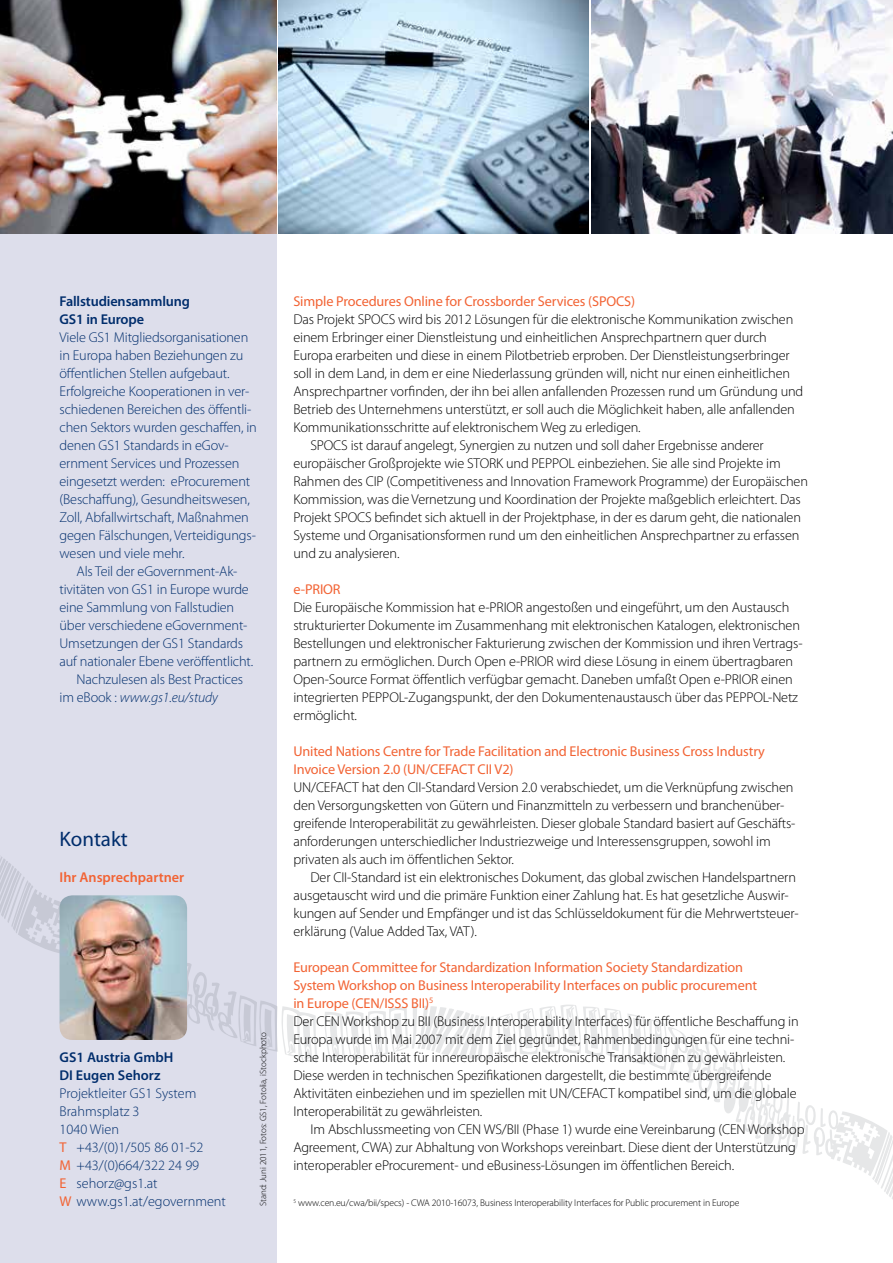
<style>
.page{position:relative;width:893px;height:1263px;background:#fff}
.page>*{position:absolute;margin:0;border:0;box-sizing:border-box;transform-origin:0 0}
.t1{font:21px "Myriad Pro";color:#002d6c}
.t2{font:300 14.25px/18px "Myriad Pro";letter-spacing:-.01em;color:#000}
.t3{font:300 14.25px/18px "Myriad Pro";letter-spacing:-.01em;color:#002d6c}
.t4{font:14.25px/18px "Myriad Pro";letter-spacing:-.01em;color:#f26334}
.t5{font:600 14.25px/18px "Myriad Pro";letter-spacing:-.01em;color:#002d6c}
.t6{font:italic 300 14.25px "Myriad Pro";letter-spacing:-.01em;color:#002d6c}
.t7{font:600 14.25px "Myriad Pro";color:#f26334}
.t8{font:300 9.75px "Myriad Pro";letter-spacing:-.01em;color:#000}
.t9{font:300 9px "Myriad Pro";color:#000}
.s1{font-style:normal}
.s2{font-weight:400;color:#f26334}
</style>
<div class="page">
<div style="left:0;top:234px;width:276px;height:1029px;background:#dddeeb"></div>
<svg style="left:0;top:853px;width:318px;height:209px"></svg>
<svg style="left:324px;top:1005px;width:569px;height:194px"></svg>
<img style="left:279px;top:0;width:310px;height:234px">
<img style="left:591px;top:0;width:302px;height:234px">
<img style="left:0;top:0;width:276px;height:234px">
<img style="left:60px;top:895px;width:127px;height:145px">
<p class="t5" style="left:60px;top:292px;width:132px">Fallstudiensammlung<br>GS1 in Europe</p>
<p class="t3" style="left:60px;top:328px;width:199px">Viele GS1 Mitgliedsorganisationen in Europa haben Beziehungen zu öffentlichen Stellen aufgebaut.<br>Erfolgreiche Kooperationen in ver&shy;schiedenen Bereichen des öffentli&shy;chen Sektors wurden geschaffen, in denen GS1 Standards in eGov&shy;ernment Services und Prozessen eingesetzt werden: eProcurement (Beschaffung), Gesundheitswesen, Zoll, Abfallwirtschaft, Maßnahmen gegen Fälschungen, Verteidigungs&shy;wesen und viele mehr.</p>
<p class="t3" style="left:77px;top:562px;width:162px">Als Teil der eGovernment-Ak-</p>
<p class="t3" style="left:60px;top:580px;width:191px">tivitäten von GS1 in Europe wurde</p>
<p class="t3" style="left:60px;top:598px;width:176px">eine Sammlung von Fallstudien</p>
<p class="t3" style="left:60px;top:616px;width:189px">über verschiedene eGovernment-</p>
<p class="t3" style="left:60px;top:634px;width:185px">Umsetzungen der GS1 Standards</p>
<p class="t3" style="left:60px;top:652px;width:195px">auf nationaler Ebene veröffentlicht.</p>
<p class="t3" style="left:77px;top:670px;width:168px">Nachzulesen als Best Practices</p>
<p class="t6" style="left:60px;top:689px;width:160px"><span class="s1">im eBook :</span> www.gs1.eu/study</p>
<h1 class="t1" style="left:60px;top:826px;width:70px">Kontakt</h1>
<p class="t7" style="left:60px;top:868px;width:126px">Ihr Ansprechpartner</p>
<p class="t5" style="left:60px;top:1048px;width:115px">GS1 Austria GmbH<br>DI Eugen Sehorz</p>
<p class="t3" style="left:60px;top:1084px;width:168px">Projektleiter GS1 System<br>Brahmsplatz 3<br>1040 Wien<br><span class="s2">T</span> +43/(0)1/505 86 01-52<br><span class="s2">M</span> +43/(0)664/322 24 99<br><span class="s2">E</span> sehorz@gs1.at<br><span class="s2">W</span> www.gs1.at/egovernment</p>
<p class="t9" style="left:258px;top:1206px;width:175px;rotate:-90deg">Stand: Juni 2011, Fotos: GS1, Fotolia, iStockphoto</p>
<p class="t4" style="left:293px;top:292px;width:343px">Simple Procedures Online for Crossborder Services (SPOCS)</p>
<p class="t2" style="left:293px;top:310px;width:501px">Das Projekt SPOCS wird bis 2012 Lösungen für die elektronische Kommunikation zwischen</p>
<p class="t2" style="left:293px;top:328px;width:475px">einem Erbringer einer Dienstleistung und einheitlichen Ansprechpartnern quer durch</p>
<p class="t2" style="left:293px;top:346px;width:498px">Europa erarbeiten und diese in einem Pilotbetrieb erproben. Der Dienstleistungserbringer</p>
<p class="t2" style="left:293px;top:364px;width:498px">soll in dem Land, in dem er eine Niederlassung gründen will, nicht nur einen einheitlichen</p>
<p class="t2" style="left:293px;top:382px;width:511px">Ansprechpartner vorfinden, der ihn bei allen anfallenden Prozessen rund um Gründung und</p>
<p class="t2" style="left:293px;top:400px;width:503px">Betrieb des Unternehmens unterstützt, er soll auch die Möglichkeit haben, alle anfallenden</p>
<p class="t2" style="left:293px;top:418px;width:349px">Kommunikationsschritte auf elektronischem Weg zu erledigen.</p>
<p class="t2" style="left:310px;top:436px;width:455px">SPOCS ist darauf angelegt, Synergien zu nutzen und soll daher Ergebnisse anderer</p>
<p class="t2" style="left:293px;top:454px;width:489px">europäischer Großprojekte wie STORK und PEPPOL einbeziehen. Sie alle sind Projekte im</p>
<p class="t2" style="left:293px;top:472px;width:516px">Rahmen des CIP (Competitiveness and Innovation Framework Programme) der Europäischen</p>
<p class="t2" style="left:293px;top:490px;width:509px">Kommission, was die Vernetzung und Koordination der Projekte maßgeblich erleichtert. Das</p>
<p class="t2" style="left:293px;top:508px;width:509px">Projekt SPOCS befindet sich aktuell in der Projektphase, in der es darum geht, die nationalen</p>
<p class="t2" style="left:293px;top:526px;width:507px">Systeme und Organisationsformen rund um den einheitlichen Ansprechpartner zu erfassen</p>
<p class="t2" style="left:293px;top:544px;width:108px">und zu analysieren.</p>
<p class="t4" style="left:293px;top:580px;width:49px">e-PRIOR</p>
<p class="t2" style="left:293px;top:598px;width:511px">Die Europäische Kommission hat e-PRIOR angestoßen und eingeführt, um den Austausch strukturierter Dokumente im Zusammenhang mit elektronischen Katalogen, elektronischen Bestellungen und elektronischer Fakturierung zwischen der Kommission und ihren Vertrags&shy;partnern zu ermöglichen. Durch Open e-PRIOR wird diese Lösung in einem übertragbaren Open-Source Format öffentlich verfügbar gemacht. Daneben umfaßt Open e-PRIOR einen integrierten PEPPOL-Zugangspunkt, der den Dokumentenaustausch über das PEPPOL-Netz ermöglicht.</p>
<p class="t4" style="left:293px;top:742px;width:473px">United Nations Centre for Trade Facilitation and Electronic Business Cross Industry<br>Invoice Version 2.0 (UN/CEFACT CII V2)</p>
<p class="t2" style="left:293px;top:778px;width:503px">UN/CEFACT hat den CII-Standard Version 2.0 verabschiedet, um die Verknüpfung zwischen den Versorgungsketten von Gütern und Finanzmitteln zu verbessern und branchenüber&shy;greifende Interoperabilität zu gewährleisten. Dieser globale Standard basiert auf Geschäfts&shy;anforderungen unterschiedlicher Industriezweige und Interessensgruppen, sowohl im privaten als auch im öffentlichen Sektor.</p>
<p class="t2" style="left:293px;top:868px;width:506px;text-indent:17px">Der CII-Standard ist ein elektronisches Dokument, das global zwischen Handelspartnern ausgetauscht wird und die primäre Funktion einer Zahlung hat. Es hat gesetzliche Auswir&shy;kungen auf Sender und Empfänger und ist das Schlüsseldokument für die Mehrwertsteuer&shy;erklärung (Value Added Tax, VAT).</p>
<p class="t2" style="left:293px;top:958px;width:507px"><span class="s2">European Committee for Standardization Information Society Standardization<br>System Workshop on Business Interoperability Interfaces on public procurement<br>in Europe (CEN/ISSS BII)</span><sup>5<br></sup>Der CEN Workshop zu BII (Business Interoperability Interfaces) für öffentliche Beschaffung in Europa wurde im Mai 2007 mit dem Ziel gegründet, Rahmenbedingungen für eine techni&shy;sche Interoperabilität für innereuropäische elektronische Transaktionen zu gewährleisten.<br>Diese werden in technischen Spezifikationen dargestellt, die bestimmte übergreifende Aktivitäten einbeziehen und im speziellen mit UN/CEFACT kompatibel sind, um die globale Interoperabilität zu gewährleisten.</p>
<p class="t2" style="left:293px;top:1120px;width:513px;text-indent:17px">Im Abschlussmeeting von CEN WS/BII (Phase 1) wurde eine Vereinbarung (CEN Workshop<br>Agreement, CWA) zur Abhaltung von Workshops vereinbart. Diese dient der Unterstützung interoperabler eProcurement- und eBusiness-Lösungen im öffentlichen Bereich.</p>
<p class="t8" style="left:293px;top:1196px;width:447px"><sup>5</sup> www.cen.eu/cwa/bii/specs) - CWA 2010-16073, Business Interoperability Interfaces for Public procurement in Europe</p>
</div>
